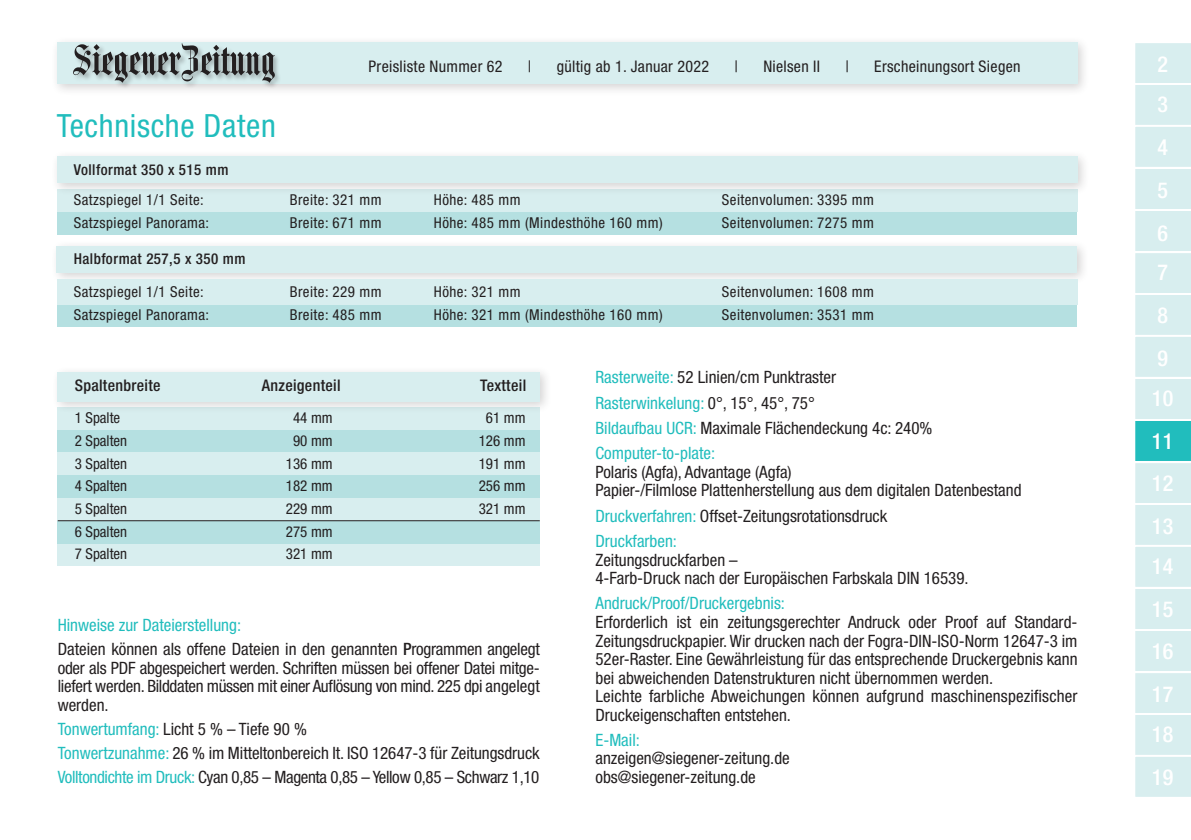
<style>
.page{position:relative;width:1191px;height:840px;background:#fff}
.page>*{position:absolute;margin:0;border:0;box-sizing:border-box;transform-origin:0 0}
.t1{font:condensed 32px "Helvetica Neue LT";letter-spacing:.02em;color:#21bdbd}
.t2{font:500 condensed 22px/42.6px "Helvetica Neue LTCE";letter-spacing:.02em;color:#fff;text-align:justify}
.t3{font:condensed 17px/18.4px "Helvetica Neue LT";color:#231f20}
.t4{font:condensed 17px "Helvetica Neue LT";color:#21bdbd}
.t5{font:condensed 16px "Helvetica Neue LT";letter-spacing:.02em;color:#231f20}
.t6{font:500 condensed 16px "Helvetica Neue LTCE";letter-spacing:.02em;color:#231f20}
.t7{font:condensed 15px "Helvetica Neue LT";letter-spacing:.03em;color:#231f20}
.t8{font:condensed 15px "Helvetica Neue LT";color:#231f20}
.t9{font:500 condensed 15px "Helvetica Neue LTCE";letter-spacing:.03em;color:#231f20}
.s1{color:#21bdbd}
.s2{font-family:"Helvetica Neue LTCE";font-weight:500}
</style>
<div class="page">
<div style="left:57px;top:304px;width:1020px;height:23px;background:#b5e0e1"></div>
<div style="left:57px;top:211px;width:1020px;height:23px;background:#b5e0e1"></div>
<div style="left:57px;top:189px;width:1020px;height:22px;background:#d8eeef"></div>
<div style="left:58px;top:543px;width:482px;height:23px;background:#d8eeef"></div>
<div style="left:58px;top:520px;width:482px;height:23px;background:#b5e0e1"></div>
<div style="left:58px;top:497px;width:482px;height:23px;background:#d8eeef"></div>
<div style="left:58px;top:475px;width:482px;height:22px;background:#b5e0e1"></div>
<div style="left:58px;top:429px;width:482px;height:23px;background:#b5e0e1"></div>
<div style="left:58px;top:452px;width:482px;height:23px;background:#d8eeef"></div>
<div style="left:58px;top:407px;width:482px;height:22px;background:#d8eeef"></div>
<div style="left:51px;top:365px;width:501px;height:48px;background:#231f20;opacity:.2"></div>
<div style="left:58px;top:371px;width:482px;height:30px;background:#d8eeef"></div>
<div style="left:50px;top:36px;width:1040px;height:60px;background:#231f20;opacity:.2"></div>
<div style="left:57px;top:43px;width:1020px;height:41px;background:#d8eeef"></div>
<div style="left:73px;top:43px;width:208px;height:47px;background:#231f20;opacity:.35"></div>
<img style="left:74px;top:44px;width:200px;height:39px">
<div style="left:50px;top:239px;width:1039px;height:46px;background:#231f20;opacity:.2"></div>
<div style="left:57px;top:246px;width:1020px;height:27px;background:#d8eeef"></div>
<div style="left:57px;top:279px;width:1020px;height:25px;background:#d8eeef"></div>
<div style="left:50px;top:150px;width:1040px;height:45px;background:#231f20;opacity:.2"></div>
<div style="left:57px;top:156px;width:1020px;height:27px;background:#d8eeef"></div>
<hr style="left:58px;top:520px;width:482px;height:1px;background:#231f20">
<svg style="left:1135px;top:43px;width:56px;height:754px;background:#d0eced"></svg>
<h1 class="t1" style="left:57px;top:107px;width:221px">Technische Daten</h1>
<p class="t9" style="left:74px;top:161px;width:156px">Vollformat 350 x 515 mm</p>
<p class="t5" style="left:369px;top:57px;width:135px">Preisliste Nummer 62</p>
<p class="t5" style="left:528px;top:57px;width:5px">|</p>
<p class="t5" style="left:557px;top:57px;width:154px">gültig ab 1. Januar 2022</p>
<p class="t5" style="left:734px;top:57px;width:5px">|</p>
<p class="t5" style="left:763px;top:57px;width:58px">Nielsen II</p>
<p class="t5" style="left:845px;top:57px;width:5px">|</p>
<p class="t5" style="left:874px;top:57px;width:148px">Erscheinungsort Siegen</p>
<p class="t7" style="left:74px;top:191px;width:132px">Satzspiegel 1/1 Seite:</p>
<p class="t7" style="left:290px;top:191px;width:93px">Breite: 321 mm</p>
<p class="t7" style="left:434px;top:191px;width:88px">Höhe: 485 mm</p>
<p class="t7" style="left:722px;top:191px;width:154px">Seitenvolumen: 3395 mm</p>
<p class="t7" style="left:74px;top:214px;width:137px">Satzspiegel Panorama:</p>
<p class="t7" style="left:290px;top:214px;width:93px">Breite: 671 mm</p>
<p class="t7" style="left:434px;top:214px;width:230px">Höhe: 485 mm (Mindesthöhe 160 mm)</p>
<p class="t7" style="left:722px;top:214px;width:154px">Seitenvolumen: 7275 mm</p>
<p class="t9" style="left:74px;top:249px;width:173px">Halbformat 257,5 x 350 mm</p>
<p class="t7" style="left:74px;top:283px;width:132px">Satzspiegel 1/1 Seite:</p>
<p class="t7" style="left:290px;top:283px;width:93px">Breite: 229 mm</p>
<p class="t7" style="left:434px;top:283px;width:88px">Höhe: 321 mm</p>
<p class="t7" style="left:722px;top:283px;width:154px">Seitenvolumen: 1608 mm</p>
<p class="t7" style="left:74px;top:306px;width:137px">Satzspiegel Panorama:</p>
<p class="t7" style="left:290px;top:306px;width:93px">Breite: 485 mm</p>
<p class="t7" style="left:434px;top:306px;width:230px">Höhe: 321 mm (Mindesthöhe 160 mm)</p>
<p class="t7" style="left:722px;top:306px;width:154px">Seitenvolumen: 3531 mm</p>
<p class="t6" style="left:75px;top:376px;width:87px">Spaltenbreite</p>
<p class="t6" style="left:262px;top:376px;width:80px">Anzeigenteil</p>
<p class="t6" style="left:480px;top:376px;width:47px">Textteil</p>
<p class="t7" style="left:75px;top:409px;width:47px">1 Spalte</p>
<p class="t7" style="left:293px;top:409px;width:41px">44 mm</p>
<p class="t7" style="left:486px;top:409px;width:41px">61 mm</p>
<p class="t8" style="left:75px;top:432px;width:54px">2 Spalten</p>
<p class="t7" style="left:293px;top:432px;width:41px">90 mm</p>
<p class="t7" style="left:479px;top:432px;width:48px">126 mm</p>
<p class="t8" style="left:75px;top:454px;width:54px">3 Spalten</p>
<p class="t7" style="left:286px;top:454px;width:48px">136 mm</p>
<p class="t7" style="left:479px;top:454px;width:48px">191 mm</p>
<p class="t8" style="left:75px;top:477px;width:54px">4 Spalten</p>
<p class="t7" style="left:286px;top:477px;width:48px">182 mm</p>
<p class="t7" style="left:479px;top:477px;width:48px">256 mm</p>
<p class="t8" style="left:75px;top:500px;width:54px">5 Spalten</p>
<p class="t7" style="left:286px;top:500px;width:48px">229 mm</p>
<p class="t7" style="left:479px;top:500px;width:48px">321 mm</p>
<p class="t8" style="left:75px;top:522px;width:54px">6 Spalten</p>
<p class="t7" style="left:286px;top:522px;width:48px">275 mm</p>
<p class="t8" style="left:75px;top:545px;width:54px">7 Spalten</p>
<p class="t7" style="left:286px;top:545px;width:48px">321 mm</p>
<p class="t3" style="left:58px;top:612px;width:483px;line-height:24.2px"><span class="s1">Hinweise zur Dateierstellung:<br></span>Dateien können als offene Dateien in den genannten <span class="s2">P</span>rogrammen angelegt</p>
<p class="t3" style="left:58px;top:658px;width:483px;text-align:justify">oder als PDF abgespeichert werden. Schriften müssen bei offener Datei mitge&shy;liefert werden. Bilddaten müssen mit einer Auflösung von mind. 225 dpi angelegt werden.</p>
<p class="t3" style="left:58px;top:716px;width:483px;line-height:24.2px"><span class="s1">Tonwertumfang:</span> Licht 5 % – Tiefe 90 %<br><span class="s1">Tonwertzunahme:</span> 26 % im Mitteltonbereich It. ISO 12647-3 für Zeitungsdruck<br><span class="s1">Volltondichte im Druck:</span> Cyan 0,85 – Magenta 0,85 – Yellow 0,85 – Schwarz 1,10</p>
<p class="t3" style="left:595px;top:364px;width:338px;line-height:25.2px"><span class="s1">Rasterweite:</span> 52 Linien/cm Punktraster <span class="s1">Rasterwinkelung:</span> 0°, 15°, 45°, 75°<br><span class="s1">Bildaufbau UCR:</span> Maximale Flächendeckung 4c: 240% <span class="s1">Computer-to-plate:</span></p>
<p class="t3" style="left:595px;top:462px;width:427px">Polaris (Agfa), Advantage (Agfa)<br>Papier-/Filmlose Plattenherstellung aus dem digitalen Datenbestand</p>
<p class="t3" style="left:595px;top:502px;width:293px;line-height:25.2px"><span class="s1">Druckverfahren:</span> Offset-Zeitungsrotationsdruck<br><span class="s1">Druckfarben:</span></p>
<p class="t3" style="left:595px;top:550px;width:374px">Zeitungsdruckfarben –<br>4-Farb-Druck nach der Europäischen Farbskala DIN 16539.</p>
<p class="t4" style="left:595px;top:593px;width:191px">Andruck/Proof/Druckergebnis:</p>
<p class="t3" style="left:595px;top:612px;width:483px">Erforderlich ist ein zeitungsgerechter Andruck oder Proof auf Standard-Zeitungsdruckpapier. Wir drucken nach der Fogra-DIN-ISO-Norm 12647-3 im 52er-Raster. Eine Gewährleistung für das entsprechende Druckergebnis kann bei abweichenden Datenstrukturen nicht übernommen werden.<br>Leichte farbliche Abweichungen können aufgrund maschinenspezifischer Druckeigenschaften entstehen.</p>
<p class="t4" style="left:595px;top:729px;width:46px">E-Mail:</p>
<p class="t3" style="left:595px;top:748px;width:196px">anzeigen@siegener-zeitung.de obs@siegener-zeitung.de</p>
<p class="t2" style="left:1157px;top:44px;width:12px;line-height:39.8px">2<br>3</p>
<p class="t2" style="left:1157px;top:126px;width:12px">4<br>5<br>6</p>
<p class="t2" style="left:1157px;top:251px;width:12px">7<br>8<br>9</p>
<p class="t2" style="left:1151px;top:376px;width:23px">10<br>11<br>12<br>13</p>
<p class="t2" style="left:1151px;top:544px;width:23px">14<br>15<br>16<br>17</p>
<p class="t2" style="left:1151px;top:712px;width:23px">18<br>19</p>
</div>
